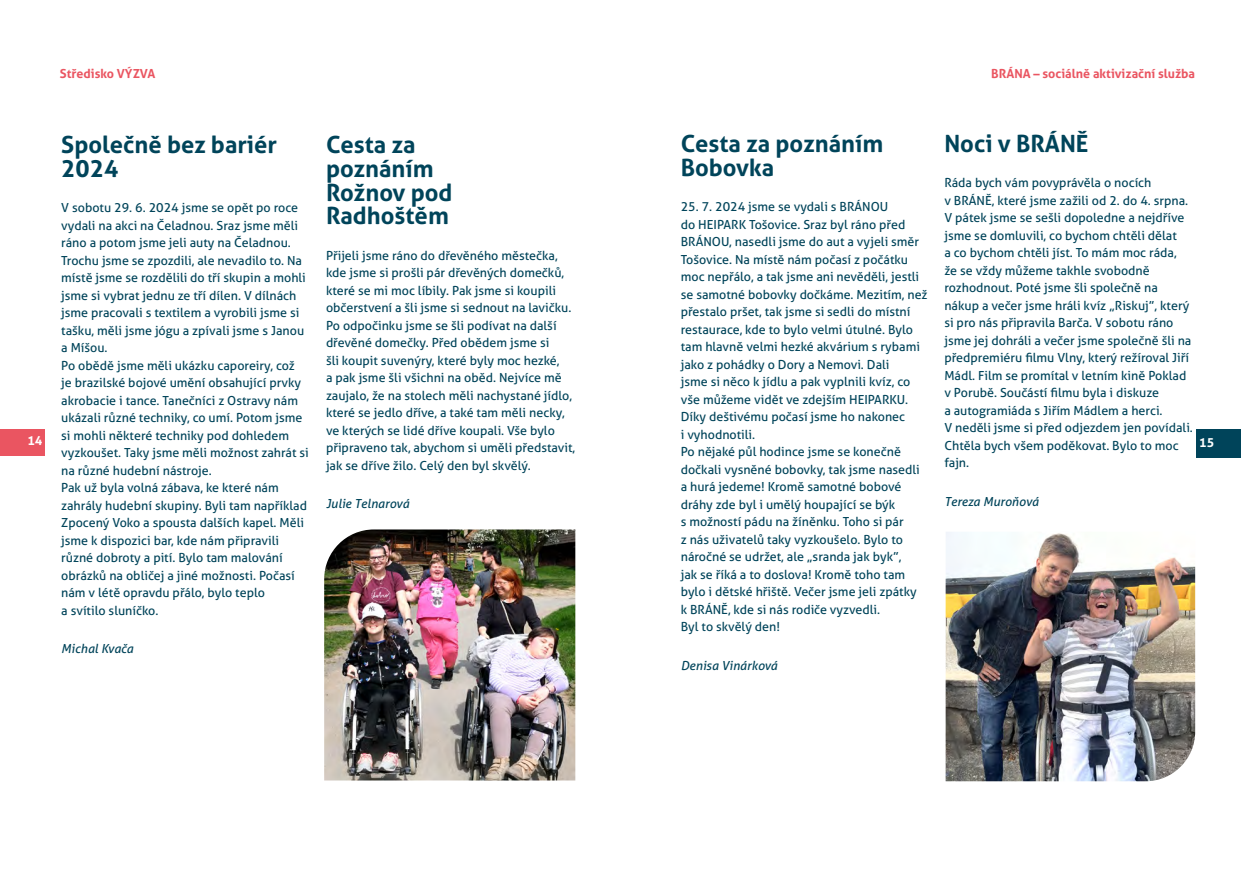
<style>
.page{position:relative;width:1241px;height:886px;background:#fff}
.page>*{position:absolute;margin:0;border:0;box-sizing:border-box;transform-origin:0 0}
.t1{font:700 23.75px/23.8px "Aller";color:#00445a}
.t2{font:12.5px/17.5px "Aller";color:#00445a}
.t3{font:italic 12.5px "Aller";color:#00445a}
.t4{font:700 12.5px "Aller";color:#ea5561}
.t5{font:700 12.5px "Aller";color:#fff}
</style>
<div class="page">
<div style="left:0;top:430px;width:45px;height:26px;background:#ea5561"></div>
<svg style="left:1196px;top:430px;width:44px;height:1px"></svg>
<div style="left:1196px;top:431px;width:44px;height:26px;background:#00445a"></div>
<img style="left:324px;top:529px;width:251px;height:251px">
<img style="left:945px;top:532px;width:249px;height:249px">
<p class="t4" style="left:60px;top:66px;width:97px">Středisko VÝZVA</p>
<p class="t4" style="left:991px;top:66px;width:205px">BRÁNA – sociálně aktivizační služba</p>
<p class="t5" style="left:27px;top:433px;width:16px">14</p>
<h1 class="t1" style="left:61px;top:133px;width:217px">Společně bez bariér<br>2024</h1>
<p class="t2" style="left:61px;top:199px;width:249px">V sobotu 29. 6. 2024 jsme se opět po roce vydali na akci na Čeladnou. Sraz jsme měli ráno a potom jsme jeli auty na Čeladnou.<br>Trochu jsme se zpozdili, ale nevadilo to. Na místě jsme se rozdělili do tří skupin a mohli jsme si vybrat jednu ze tří dílen. V dílnách jsme pracovali s textilem a vyrobili jsme si tašku, měli jsme jógu a zpívali jsme s Janou a Míšou.<br>Po obědě jsme měli ukázku caporeiry, což<br>je brazilské bojové umění obsahující prvky akrobacie i tance. Tanečníci z Ostravy nám ukázali různé techniky, co umí. Potom jsme si mohli některé techniky pod dohledem vyzkoušet. Taky jsme měli možnost zahrát si na různé hudební nástroje.<br>Pak už byla volná zábava, ke které nám zahrály hudební skupiny. Byli tam například Zpocený Voko a spousta dalších kapel. Měli jsme k dispozici bar, kde nám připravili různé dobroty a pití. Bylo tam malování obrázků na obličej a jiné možnosti. Počasí nám v létě opravdu přálo, bylo teplo<br>a svítilo sluníčko.</p>
<p class="t3" style="left:61px;top:641px;width:74px">Michal Kvača</p>
<h1 class="t1" style="left:326px;top:133px;width:128px">Cesta za poznáním<br>Rožnov pod<br>Radhoštěm</h1>
<p class="t2" style="left:326px;top:246px;width:251px">Přijeli jsme ráno do dřevěného městečka, kde jsme si prošli pár dřevěných domečků, které se mi moc líbily. Pak jsme si koupili občerstvení a šli jsme si sednout na lavičku.<br>Po odpočinku jsme se šli podívat na další dřevěné domečky. Před obědem jsme si<br>šli koupit suvenýry, které byly moc hezké,<br>a pak jsme šli všichni na oběd. Nejvíce mě zaujalo, že na stolech měli nachystané jídlo, které se jedlo dříve, a také tam měli necky, ve kterých se lidé dříve koupali. Vše bylo připraveno tak, abychom si uměli představit, jak se dříve žilo. Celý den byl skvělý.</p>
<p class="t3" style="left:326px;top:496px;width:85px">Julie Telnarová</p>
<h1 class="t1" style="left:680px;top:132px;width:204px">Cesta za poznáním<br>Bobovka</h1>
<p class="t2" style="left:680px;top:198px;width:248px">25. 7. 2024 jsme se vydali s BRÁNOU<br>do HEIPARK Tošovice. Sraz byl ráno před BRÁNOU, nasedli jsme do aut a vyjeli směr Tošovice. Na místě nám počasí z počátku moc nepřálo, a tak jsme ani nevěděli, jestli se samotné bobovky dočkáme. Mezitím, než přestalo pršet, tak jsme si sedli do místní restaurace, kde to bylo velmi útulné. Bylo tam hlavně velmi hezké akvárium s rybami jako z pohádky o Dory a Nemovi. Dali<br>jsme si něco k jídlu a pak vyplnili kvíz, co vše můžeme vidět ve zdejším HEIPARKU.<br>Díky deštivému počasí jsme ho nakonec<br>i vyhodnotili.<br>Po nějaké půl hodince jsme se konečně dočkali vysněné bobovky, tak jsme nasedli a hurá jedeme! Kromě samotné bobové dráhy zde byl i umělý houpající se býk<br>s možností pádu na žíněnku. Toho si pár<br>z nás uživatelů taky vyzkoušelo. Bylo to náročné se udržet, ale „sranda jak byk”,<br>jak se říká a to doslova! Kromě toho tam bylo i dětské hřiště. Večer jsme jeli zpátky<br>k BRÁNĚ, kde si nás rodiče vyzvedli.<br>Byl to skvělý den!</p>
<p class="t3" style="left:680px;top:658px;width:98px">Denisa Vinárková</p>
<h1 class="t1" style="left:944px;top:132px;width:146px">Noci v BRÁNĚ</h1>
<p class="t2" style="left:944px;top:174px;width:250px">Ráda bych vám povyprávěla o nocích<br>v BRÁNĚ, které jsme zažili od 2. do 4. srpna.<br>V pátek jsme se sešli dopoledne a nejdříve jsme se domluvili, co bychom chtěli dělat<br>a co bychom chtěli jíst. To mám moc ráda,<br>že se vždy můžeme takhle svobodně rozhodnout. Poté jsme šli společně na nákup a večer jsme hráli kvíz „Riskuj”, který si pro nás připravila Barča. V sobotu ráno jsme jej dohráli a večer jsme společně šli na předpremiéru filmu Vlny, který režíroval Jiří Mádl. Film se promítal v letním kině Poklad v Porubě. Součástí filmu byla i diskuze<br>a autogramiáda s Jiřím Mádlem a herci.<br>V neděli jsme si před odjezdem jen povídali.<br>Chtěla bych všem poděkovat. Bylo to moc fajn.</p>
<p class="t3" style="left:944px;top:494px;width:96px">Tereza Muroňová</p>
<p class="t5" style="left:1198px;top:435px;width:16px">15</p>
</div>
